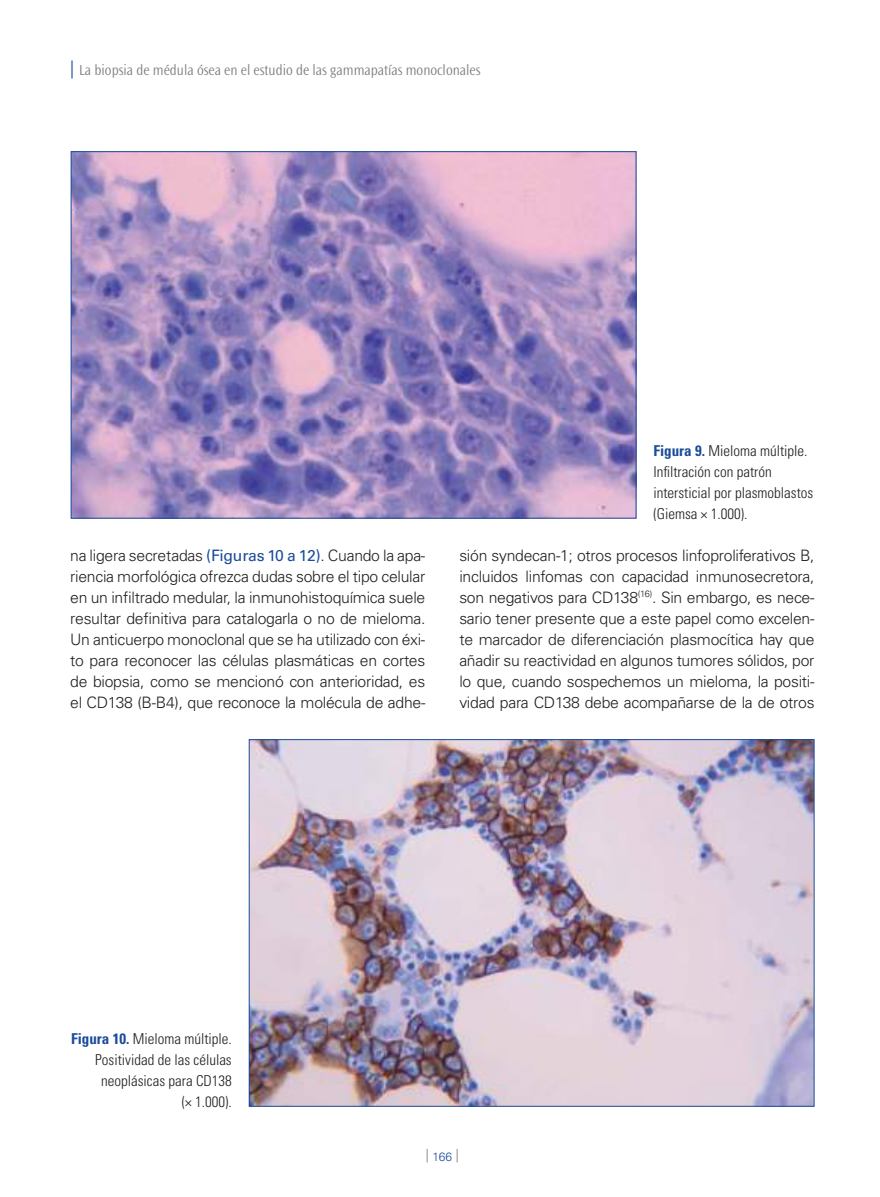
<style>
.page{position:relative;width:880px;height:1197px;background:#fff}
.page>*{position:absolute;margin:0;border:0;box-sizing:border-box;transform-origin:0 0}
.t1{font:300 15.75px/21px "Univers LT Std";letter-spacing:-.015em;color:#241f1f;text-align:justify}
.t2{font:300 condensed 15px/21px "Univers LT Std";color:#241f1f;text-align:right}
.t3{font:300 15px "Ocean Sans Std";color:#7d7c7e;scale:.9 1}
.t4{font:300 12px "Univers LT Std";color:#1b4c99}
.s1{font-family:"Univers LT Std";font-size:18px;color:#1b4c99}
.s2{font-weight:700;color:#1b4c99}
.s3{font-weight:400;color:#1b4c99}
.s4{font-size:13.5px;color:#7d7c7e}
</style>
<div class="page">
<img style="left:251px;top:741px;width:561px;height:363px">
<img style="left:73px;top:153px;width:561px;height:363px">
<p class="t3" style="left:70px;top:62px;width:457px"><span class="s1">|</span> La biopsia de médula ósea en el estudio de las gammapatías monoclonales</p>
<p class="t2" style="left:653px;top:440px;width:161px;text-align:left"><span class="s2">Figura 9.</span> Mieloma múltiple.<br>Infiltración con patrón intersticial por plasmoblastos (Giemsa × 1.000).</p>
<p class="t1" style="left:70px;top:544px;width:357px">na ligera secretadas <span class="s3">(Figuras 10 a 12)</span>. Cuando la apa&shy;riencia morfológica ofrezca dudas sobre el tipo celular en un infiltrado medular, la inmunohistoquímica suele resultar definitiva para catalogarla o no de mieloma.<br>Un anticuerpo monoclonal que se ha utilizado con éxi&shy;to para reconocer las células plasmáticas en cortes de biopsia, como se mencionó con anterioridad, es el CD138 (B-B4), que reconoce la molécula de adhe-</p>
<p class="t1" style="left:459px;top:544px;width:357px">sión syndecan-1; otros procesos linfoproliferativos B, incluidos linfomas con capacidad inmunosecretora, son negativos para CD138<sup>(16)</sup>. Sin embargo, es nece&shy;sario tener presente que a este papel como excelen&shy;te marcador de diferenciación plasmocítica hay que añadir su reactividad en algunos tumores sólidos, por lo que, cuando sospechemos un mieloma, la positi&shy;vidad para CD138 debe acompañarse de la de otros</p>
<p class="t2" style="left:71px;top:1028px;width:162px"><span class="s2">Figura 10.</span> Mieloma múltiple.<br>Positividad de las células neoplásicas para CD138<br>(× 1.000).</p>
<p class="t4" style="left:426px;top:1149px;width:34px"><span class="s4">|</span> 166 <span class="s4">|</span></p>
</div>
